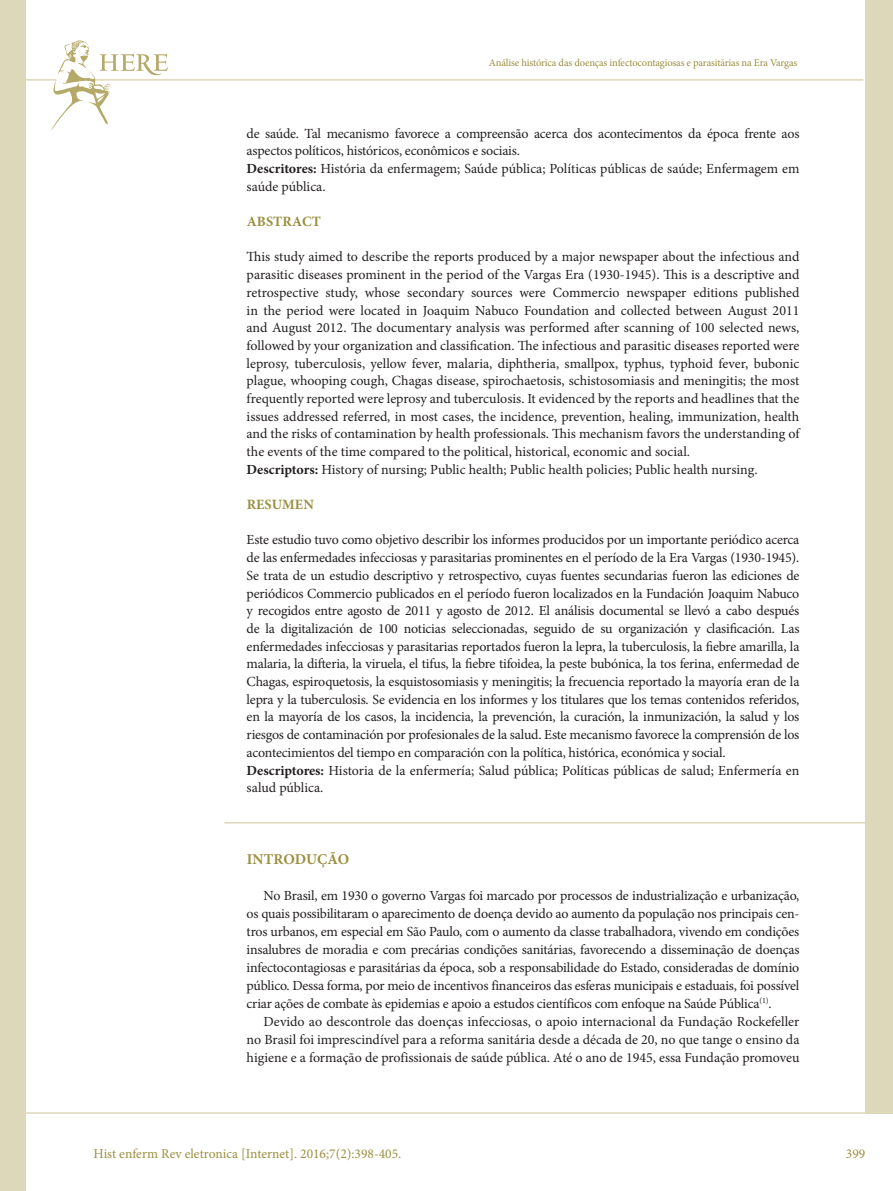
<style>
.page{position:relative;width:893px;height:1191px;background:#fff}
.page>*{position:absolute;margin:0;border:0;box-sizing:border-box;transform-origin:0 0}
.t1{font:700 15px "Minion Pro";letter-spacing:.01em;color:#9b8f3f}
.t2{font:700 14.25px "Minion Pro";letter-spacing:.01em;color:#9b8f3f}
.t3{font:13.95px/17.7px "Minion Pro";letter-spacing:-.01em;color:#231f20}
.t4{font:13.5px "Minion Pro";color:#9b8f3f}
.t5{font:10.5px "Minion Pro";letter-spacing:-.015em;color:#9b8f3f}
.s1{font-weight:700}
</style>
<div class="page">
<hr style="left:0;top:1112px;width:893px;height:1px;background:#ded8bb">
<hr style="left:0;top:79px;width:863px;height:2px;background:#ded8bb">
<div style="left:865px;top:0;width:28px;height:1113px;background:#ded8bb"></div>
<div style="left:0;top:0;width:26px;height:1191px;background:#ded8bb"></div>
<svg style="left:50px;top:40px;width:118px;height:91px"></svg>
<hr style="left:225px;top:822px;width:668px;height:1px;background:#ded8bb">
<p class="t5" style="left:489px;top:56px;width:310px">Análise histórica das doenças infectocontagiosas e parasitárias na Era Vargas</p>
<p class="t3" style="left:247px;top:124px;width:554px">de saúde. Tal mecanismo favorece a compreensão acerca dos acontecimentos da época frente aos aspectos políticos, históricos, econômicos e sociais.<br><span class="s1">Descritores:</span> História da enfermagem; Saúde pública; Políticas públicas de saúde; Enfermagem em saúde pública.</p>
<p class="t2" style="left:247px;top:211px;width:76px">ABSTRACT</p>
<p class="t3" style="left:247px;top:248px;width:554px">This study aimed to describe the reports produced by a major newspaper about the infectious and parasitic diseases prominent in the period of the Vargas Era (1930-1945). This is a descriptive and retrospective study, whose secondary sources were Commercio newspaper editions published in the period were located in Joaquim Nabuco Foundation and collected between August 2011 and August 2012. The documentary analysis was performed after scanning of 100 selected news, followed by your organization and classification. The infectious and parasitic diseases reported were leprosy, tuberculosis, yellow fever, malaria, diphtheria, smallpox, typhus, typhoid fever, bubonic plague, whooping cough, Chagas disease, spirochaetosis, schistosomiasis and meningitis; the most frequently reported were leprosy and tuberculosis. It evidenced by the reports and headlines that the issues addressed referred, in most cases, the incidence, prevention, healing, immunization, health and the risks of contamination by health professionals. This mechanism favors the understanding of the events of the time compared to the political, historical, economic and social.<br><span class="s1">Descriptors:</span> History of nursing; Public health; Public health policies; Public health nursing.</p>
<p class="t2" style="left:247px;top:494px;width:69px">RESUMEN</p>
<p class="t3" style="left:247px;top:531px;width:554px">Este estudio tuvo como objetivo describir los informes producidos por un importante periódico acerca de las enfermedades infecciosas y parasitarias prominentes en el período de la Era Vargas (1930-1945).<br>Se trata de un estudio descriptivo y retrospectivo, cuyas fuentes secundarias fueron las ediciones de periódicos Commercio publicados en el período fueron localizados en la Fundación Joaquim Nabuco y recogidos entre agosto de 2011 y agosto de 2012. El análisis documental se llevó a cabo después de la digitalización de 100 noticias seleccionadas, seguido de su organización y clasificación. Las enfermedades infecciosas y parasitarias reportados fueron la lepra, la tuberculosis, la fiebre amarilla, la malaria, la difteria, la viruela, el tifus, la fiebre tifoidea, la peste bubónica, la tos ferina, enfermedad de Chagas, espiroquetosis, la esquistosomiasis y meningitis; la frecuencia reportado la mayoría eran de la lepra y la tuberculosis. Se evidencia en los informes y los titulares que los temas contenidos referidos, en la mayoría de los casos, la incidencia, la prevención, la curación, la inmunización, la salud y los riesgos de contaminación por profesionales de la salud. Este mecanismo favorece la comprensión de los acontecimientos del tiempo en comparación con la política, histórica, económica y social.<br><span class="s1">Descriptores:</span> Historia de la enfermería; Salud pública; Políticas públicas de salud; Enfermería en salud pública.</p>
<p class="t1" style="left:247px;top:848px;width:104px">INTRODUÇÃO</p>
<p class="t3" style="left:247px;top:886px;width:554px;text-align:justify;text-indent:17px">No Brasil, em 1930 o governo Vargas foi marcado por processos de industrialização e urbanização, os quais possibilitaram o aparecimento de doença devido ao aumento da população nos principais cen&shy;tros urbanos, em especial em São Paulo, com o aumento da classe trabalhadora, vivendo em condições insalubres de moradia e com precárias condições sanitárias, favorecendo a disseminação de doenças infectocontagiosas e parasitárias da época, sob a responsabilidade do Estado, consideradas de domínio público. Dessa forma, por meio de incentivos financeiros das esferas municipais e estaduais, foi possível criar ações de combate às epidemias e apoio a estudos científicos com enfoque na Saúde Pública<sup>(1)</sup>.</p>
<p class="t3" style="left:247px;top:1012px;width:554px;text-align:justify;text-indent:17px">Devido ao descontrole das doenças infecciosas, o apoio internacional da Fundação Rockefeller no Brasil foi imprescindível para a reforma sanitária desde a década de 20, no que tange o ensino da higiene e a formação de profissionais de saúde pública. Até o ano de 1945, essa Fundação promoveu</p>
<p class="t4" style="left:94px;top:1144px;width:309px">Hist enferm Rev eletronica [Internet]. 2016;7(2):398-405.</p>
<p class="t4" style="left:846px;top:1144px;width:21px">399</p>
</div>
